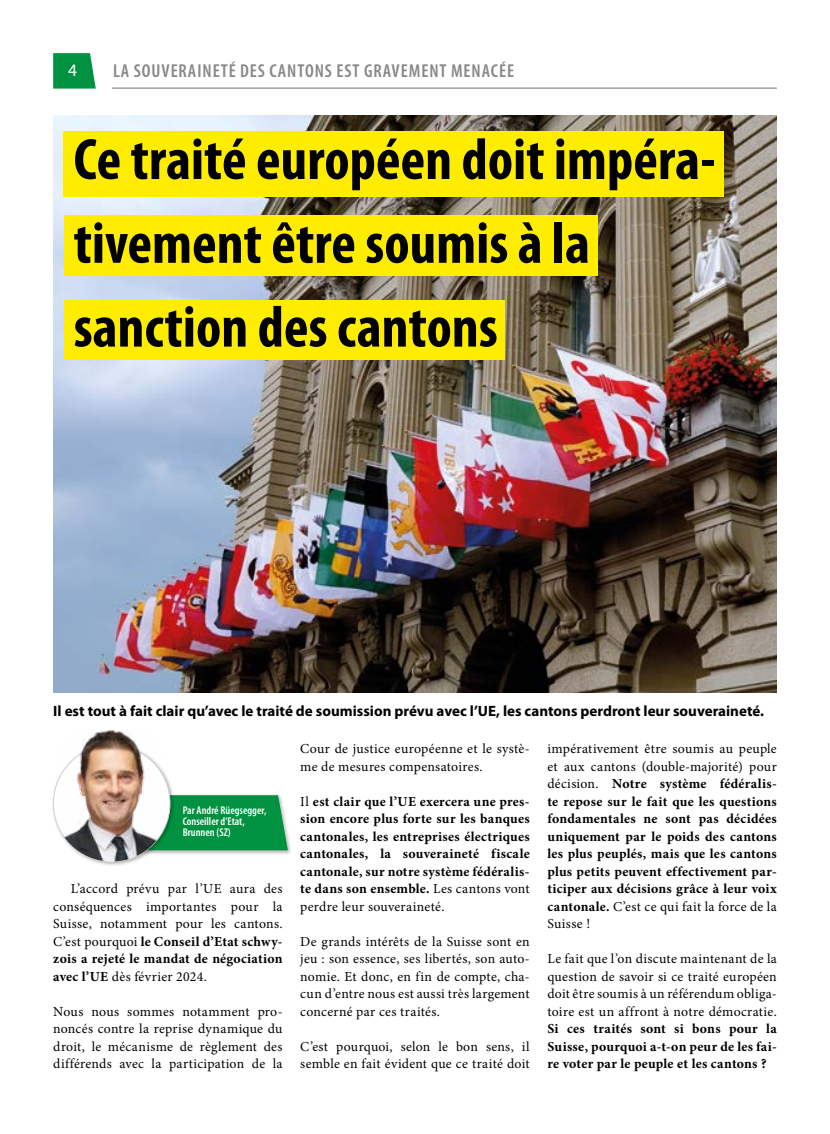
<style>
.page{position:relative;width:830px;height:1134px;background:#fff}
.page>*{position:absolute;margin:0;border:0;box-sizing:border-box;transform-origin:0 0}
.t1{font:700 condensed 58.75px/83.8px "Myriad Pro";color:#000}
.t2{font:600 condensed 18.75px "Myriad Pro";letter-spacing:.05em;color:#878787}
.t3{font:17.5px "Myriad Pro";color:#fff}
.t4{font:700 15px "Myriad Pro";color:#000}
.t5{font:13.75px/17.5px "Minion Pro";letter-spacing:.02em;color:#000;text-align:justify}
.t6{font:700 13.75px/17.5px "Minion Pro";letter-spacing:.015em;color:#000;text-align:justify}
.t7{font:600 condensed 11.25px/11.2px "Myriad Pro";color:#fff}
.s1{font-weight:700}
.s2{font-weight:400}
</style>
<div class="page">
<hr style="left:112px;top:88px;width:664px;height:1px;background:#706f6f">
<svg style="left:53px;top:53px;width:43px;height:36px;background:#179b51"></svg>
<img style="left:53px;top:115px;width:723px;height:577px">
<div style="left:64px;top:215px;width:533px;height:60px;background:#ffed00"></div>
<div style="left:64px;top:300px;width:440px;height:60px;background:#ffed00"></div>
<div style="left:132px;top:793px;width:159px;height:62px;background:#000;opacity:.3"></div>
<div style="left:174px;top:795px;width:114px;height:55px;background:#009240"></div>
<div style="left:52px;top:744px;width:122px;height:122px;background:#000;opacity:.31"></div>
<img style="left:53px;top:729px;width:117px;height:132px">
<div style="left:64px;top:131px;width:659px;height:66px;background:#ffed00"></div>
<p class="t3" style="left:68px;top:59px;width:10px">4</p>
<h2 class="t2" style="left:113px;top:60px;width:402px">LA SOUVERAINETÉ DES CANTONS EST GRAVEMENT MENACÉE</h2>
<h1 class="t1" style="left:74px;top:116px;width:642px">Ce traité européen doit impéra&shy;tivement être soumis à la sanction des cantons</h1>
<p class="t4" style="left:53px;top:701px;width:712px">Il est tout à fait clair qu’avec le traité de soumission prévu avec l’UE, les cantons perdront leur souveraineté.</p>
<p class="t7" style="left:182px;top:804px;width:85px">Par André Rüegsegger,<br>Conseiller d’Etat,<br>Brunnen (SZ)</p>
<p class="t5" style="left:53px;top:880px;width:231px;text-indent:18px">L’accord prévu par l’UE aura des conséquences importantes pour la Suisse, notamment pour les cantons.<br>C’est pourquoi <span class="s1">le Conseil d’Etat schwy&shy;zois a rejeté le mandat de négociation avec l’UE</span> dès février 2024.</p>
<p class="t5" style="left:53px;top:1003px;width:231px">Nous nous sommes notamment pro&shy;noncés contre la reprise dynamique du droit, le mécanisme de règlement des différends avec la participation de la</p>
<p class="t5" style="left:300px;top:740px;width:231px">Cour de justice européenne et le systè&shy;me de mesures compensatoires.</p>
<p class="t6" style="left:300px;top:792px;width:231px"><span class="s2">Il</span> est clair que l’UE exercera une pres&shy;sion encore plus forte sur les banques cantonales, les entreprises électriques cantonales, la souveraineté fiscale cantonale, sur notre système fédéralis&shy;te dans son ensemble. <span class="s2">Les cantons vont perdre leur souveraineté.</span></p>
<p class="t5" style="left:300px;top:933px;width:231px">De grands intérêts de la Suisse sont en jeu : son essence, ses libertés, son auto&shy;nomie. Et donc, en fin de compte, cha&shy;cun d’entre nous est aussi très largement concerné par ces traités.</p>
<p class="t5" style="left:300px;top:1038px;width:231px">C’est pourquoi, selon le bon sens, il semble en fait évident que ce traité doit</p>
<p class="t6" style="left:547px;top:740px;width:231px"><span class="s2">impérativement être soumis au peuple et aux cantons (double-majorité) pour décision.</span> Notre système fédéralis&shy;te repose sur le fait que les questions fondamentales ne sont pas décidées uniquement par le poids des cantons les plus peuplés, mais que les cantons plus petits peuvent effectivement par&shy;ticiper aux décisions grâce à leur voix cantonale. <span class="s2">C’est ce qui fait la force de la Suisse !</span></p>
<p class="t5" style="left:547px;top:950px;width:231px">Le fait que l’on discute maintenant de la question de savoir si ce traité européen doit être soumis à un référendum obliga&shy;toire est un affront à notre démocratie.</p>
<p class="t6" style="left:547px;top:1020px;width:231px">Si ces traités sont si bons pour la Suisse, pourquoi a-t-on peur de les fai&shy;re voter par le peuple et les cantons ?</p>
</div>
